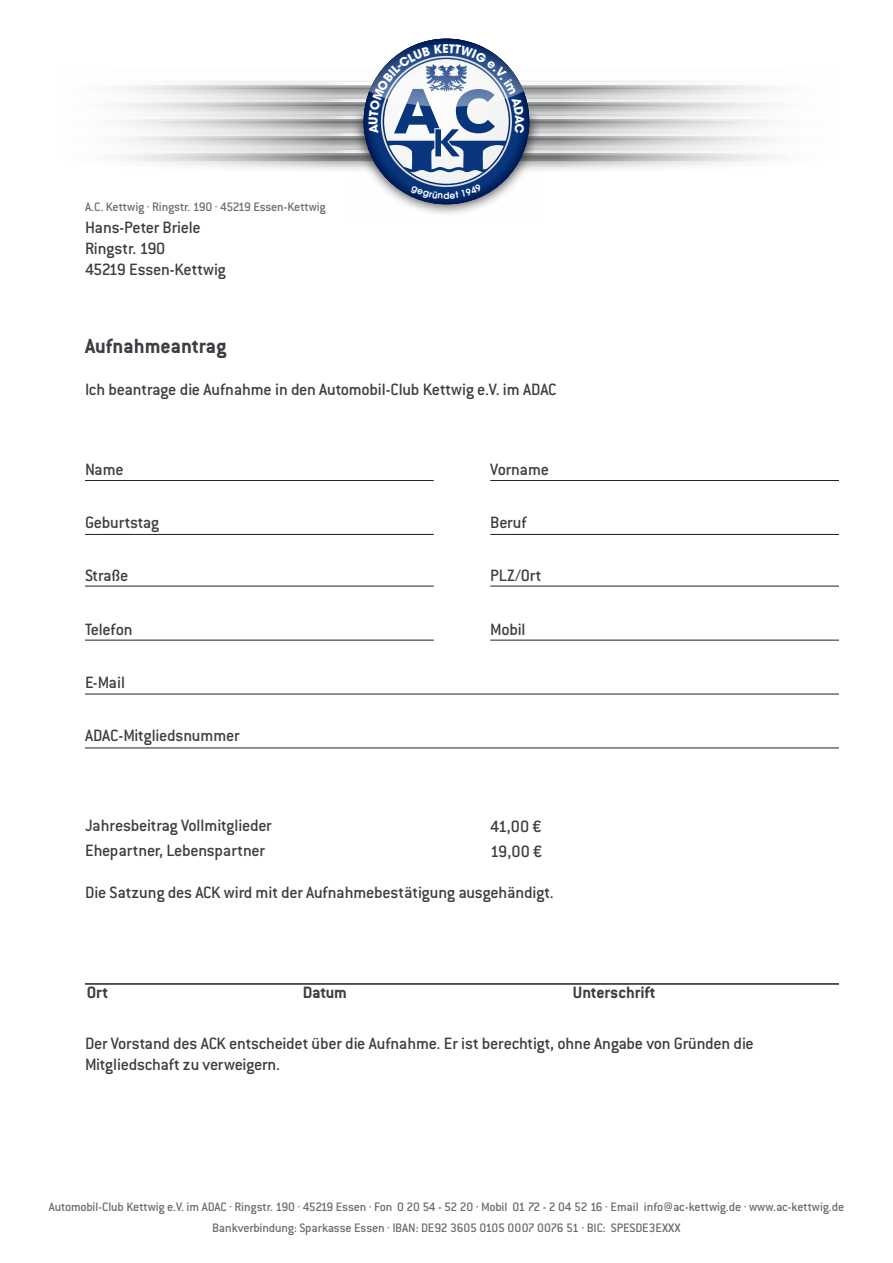
<style>
.page{position:relative;width:893px;height:1263px;background:#fff}
.page>*{position:absolute;margin:0;border:0;box-sizing:border-box;transform-origin:0 0}
.t1{font:700 22.5px "Conduit ITC";color:#3e3d44}
.t2{font:500 18px "Conduit ITC";letter-spacing:-.015em;color:#3e3d44}
.t3{font:700 18px "Conduit ITC";color:#3e3d44}
.t4{font:500 13.5px "Conduit ITC";letter-spacing:-.01em;color:#696e70}
</style>
<div class="page">
<img style="left:114px;top:88px;width:661px;height:22px">
<svg style="left:119px;top:81px;width:651px;height:7px"></svg>
<svg style="left:119px;top:83px;width:651px;height:2px"></svg>
<svg style="left:351px;top:105px;width:191px;height:109px"></svg>
<hr style="left:85px;top:983px;width:754px;height:2px;background:#231f20">
<hr style="left:85px;top:480px;width:349px;height:1px;background:#231f20">
<hr style="left:490px;top:480px;width:349px;height:1px;background:#231f20">
<hr style="left:85px;top:747px;width:754px;height:1px;background:#231f20">
<hr style="left:85px;top:640px;width:349px;height:1px;background:#231f20">
<hr style="left:490px;top:640px;width:349px;height:1px;background:#231f20">
<hr style="left:85px;top:534px;width:349px;height:1px;background:#231f20">
<hr style="left:490px;top:534px;width:349px;height:1px;background:#231f20">
<hr style="left:85px;top:694px;width:754px;height:1px;background:#231f20">
<hr style="left:85px;top:586px;width:349px;height:1px;background:#231f20">
<hr style="left:490px;top:586px;width:349px;height:1px;background:#231f20">
<svg style="left:366px;top:38px;width:160px;height:163px"></svg>
<p class="t4" style="left:85px;top:199px;width:242px">A.C. Kettwig · Ringstr. 190 · 45219 Essen-Kettwig</p>
<p class="t2" style="left:85px;top:217px;width:117px">Hans-Peter Briele</p>
<p class="t2" style="left:85px;top:238px;width:82px">Ringstr. 190</p>
<p class="t2" style="left:85px;top:259px;width:142px">45219 Essen-Kettwig</p>
<p class="t1" style="left:85px;top:333px;width:143px">Aufnahmeantrag</p>
<p class="t2" style="left:85px;top:379px;width:473px">Ich beantrage die Aufnahme in den Automobil-Club Kettwig e.V. im ADAC</p>
<p class="t2" style="left:85px;top:459px;width:40px">Name</p>
<p class="t2" style="left:85px;top:513px;width:76px">Geburtstag</p>
<p class="t2" style="left:85px;top:566px;width:45px">Straße</p>
<p class="t2" style="left:85px;top:619px;width:49px">Telefon</p>
<p class="t2" style="left:85px;top:672px;width:42px">E-Mail</p>
<p class="t2" style="left:85px;top:725px;width:156px">ADAC-Mitgliedsnummer</p>
<p class="t2" style="left:490px;top:459px;width:60px">Vorname</p>
<p class="t2" style="left:490px;top:513px;width:38px">Beruf</p>
<p class="t2" style="left:490px;top:566px;width:53px">PLZ/Ort</p>
<p class="t2" style="left:490px;top:619px;width:37px">Mobil</p>
<p class="t2" style="left:85px;top:815px;width:188px">Jahresbeitrag Vollmitglieder</p>
<p class="t2" style="left:85px;top:840px;width:181px">Ehepartner, Lebenspartner</p>
<p class="t2" style="left:85px;top:882px;width:470px">Die Satzung des ACK wird mit der Aufnahmebestätigung ausgehändigt.</p>
<p class="t2" style="left:490px;top:816px;width:53px">41,00 €</p>
<p class="t2" style="left:490px;top:842px;width:54px">19,00 €</p>
<p class="t3" style="left:87px;top:982px;width:23px">Ort</p>
<p class="t3" style="left:303px;top:982px;width:46px">Datum</p>
<p class="t3" style="left:573px;top:982px;width:84px">Unterschrift</p>
<p class="t2" style="left:85px;top:1033px;width:670px">Der Vorstand des ACK entscheidet über die Aufnahme. Er ist berechtigt, ohne Angabe von Gründen die</p>
<p class="t2" style="left:85px;top:1054px;width:196px">Mitgliedschaft zu verweigern.</p>
<p class="t4" style="left:49px;top:1199px;width:797px">Automobil-Club Kettwig e.V. im ADAC · Ringstr. 190 · 45219 Essen · Fon 0 20 54 - 52 20 · Mobil 01 72 - 2 04 52 16 · Email info@ac-kettwig.de · www.ac-kettwig.de</p>
<p class="t4" style="left:212px;top:1220px;width:470px">Bankverbindung: Sparkasse Essen · IBAN: DE92 3605 0105 0007 0076 51 · BIC: SPESDE3EXXX</p>
</div>
